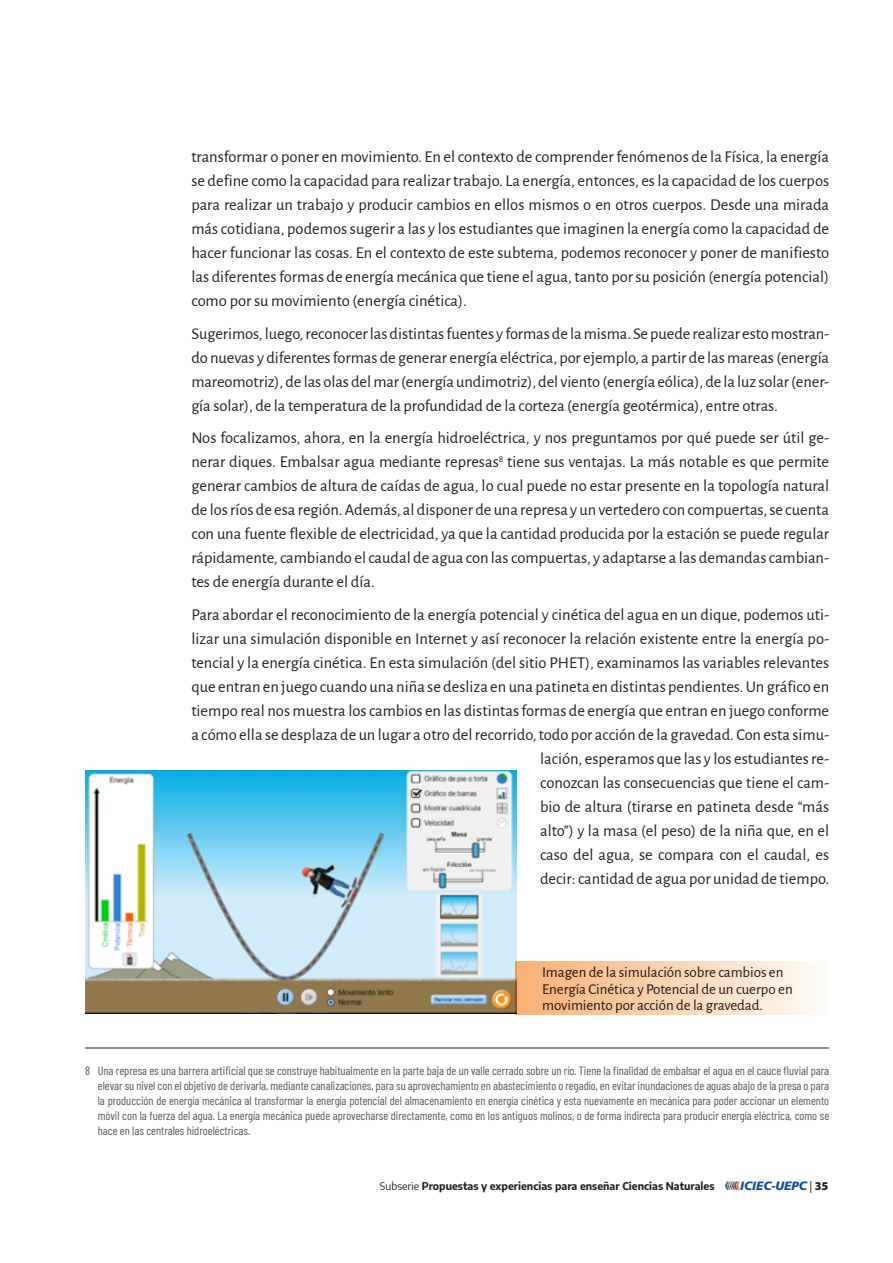
<style>
.page{position:relative;width:893px;height:1263px;background:#fff}
.page>*{position:absolute;margin:0;border:0;box-sizing:border-box;transform-origin:0 0}
.t1{font:16.5px/24px "Alegreya Sans";color:#231f20;text-align:justify}
.t2{font:15px/16.5px "Alegreya Sans";letter-spacing:-.005em;color:#231f20}
.t3{font:12px/15px "Barlow Condensed";color:#57585a;text-align:justify}
.t4{font:italic 900 12px "Frutiger";color:#0d4da1}
.t5{font:700 10.5px "Encode Sans";color:#231f20}
.s1{font-weight:400}
.s2{font-family:"Myriad Pro";font-weight:400;font-style:normal;color:#231f20}
.s3{font-family:"Myriad Pro";font-style:normal;color:#231f20}
</style>
<div class="page">
<img style="left:725px;top:1181px;width:14px;height:10px">
<hr style="left:85px;top:1047px;width:744px;height:1px;background:#231f20">
<img style="left:85px;top:771px;width:431px;height:243px">
<div style="left:516px;top:961px;width:313px;height:53px;background:linear-gradient(to right,#f9af73,#fffbf7)"></div>
<p class="t1" style="left:191px;top:144px;width:639px">transformar o poner en movimiento. En el contexto de comprender fenómenos de la Física, la energía se define como la capacidad para realizar trabajo. La energía, entonces, es la capacidad de los cuerpos para realizar un trabajo y producir cambios en ellos mismos o en otros cuerpos. Desde una mirada más cotidiana, podemos sugerir a las y los estudiantes que imaginen la energía como la capacidad de hacer funcionar las cosas. En el contexto de este subtema, podemos reconocer y poner de manifiesto las diferentes formas de energía mecánica que tiene el agua, tanto por su posición (energía potencial) como por su movimiento (energía cinética).</p>
<p class="t1" style="left:191px;top:320px;width:639px">Sugerimos, luego, reconocer las distintas fuentes y formas de la misma. Se puede realizar esto mostran&shy;do nuevas y diferentes formas de generar energía eléctrica, por ejemplo, a partir de las mareas (energía mareomotriz), de las olas del mar (energía undimotriz), del viento (energía eólica), de la luz solar (ener&shy;gía solar), de la temperatura de la profundidad de la corteza (energía geotérmica), entre otras.</p>
<p class="t1" style="left:191px;top:425px;width:639px">Nos focalizamos, ahora, en la energía hidroeléctrica, y nos preguntamos por qué puede ser útil ge&shy;nerar diques. Embalsar agua mediante represas<sup>8</sup> tiene sus ventajas. La más notable es que permite generar cambios de altura de caídas de agua, lo cual puede no estar presente en la topología natural de los ríos de esa región. Además, al disponer de una represa y un vertedero con compuertas, se cuenta con una fuente flexible de electricidad, ya que la cantidad producida por la estación se puede regular rápidamente, cambiando el caudal de agua con las compuertas, y adaptarse a las demandas cambian&shy;tes de energía durante el día.</p>
<p class="t1" style="left:191px;top:601px;width:639px;text-align:right">Para abordar el reconocimiento de la energía potencial y cinética del agua en un dique, podemos uti&shy;lizar una simulación disponible en Internet y así reconocer la relación existente entre la energía po&shy;tencial y la energía cinética. En esta simulación (del sitio PHET), examinamos las variables relevantes que entran en juego cuando una niña se desliza en una patineta en distintas pendientes. Un gráfico en tiempo real nos muestra los cambios en las distintas formas de energía que entran en juego conforme a cómo ella se desplaza de un lugar a otro del recorrido, todo por acción de la gravedad. Con esta simu&shy;lación, esperamos que las y los estudiantes re-<br>conozcan las consecuencias que tiene el cam-<br>bio de altura (tirarse en patineta desde “más<br>alto”) y la masa (el peso) de la niña que, en el<br>caso del agua, se compara con el caudal, es<br>decir: cantidad de agua por unidad de tiempo.</p>
<p class="t2" style="left:542px;top:963px;width:252px">Imagen de la simulación sobre cambios en<br>Energía Cinética y Potencial de un cuerpo en movimiento por acción de la gravedad.</p>
<p class="t3" style="left:98px;top:1062px;width:733px;text-indent:-13px">8 Una represa es una barrera artificial que se construye habitualmente en la parte baja de un valle cerrado sobre un río. Tiene la finalidad de embalsar el agua en el cauce fluvial para elevar su nivel con el objetivo de derivarla, mediante canalizaciones, para su aprovechamiento en abastecimiento o regadío, en evitar inundaciones de aguas abajo de la presa o para la producción de energía mecánica al transformar la energía potencial del almacenamiento en energía cinética y esta nuevamente en mecánica para poder accionar un elemento móvil con la fuerza del agua. La energía mecánica puede aprovecharse directamente, como en los antiguos molinos, o de forma indirecta para producir energía eléctrica, como se hace en las centrales hidroeléctricas.</p>
<p class="t5" style="left:380px;top:1178px;width:336px"><span class="s1">Subserie</span> Propuestas y experiencias para enseñar Ciencias Naturales</p>
<p class="t4" style="left:740px;top:1178px;width:90px">ICIEC-UEPC <span class="s2">|</span> <span class="s3">35</span></p>
</div>
